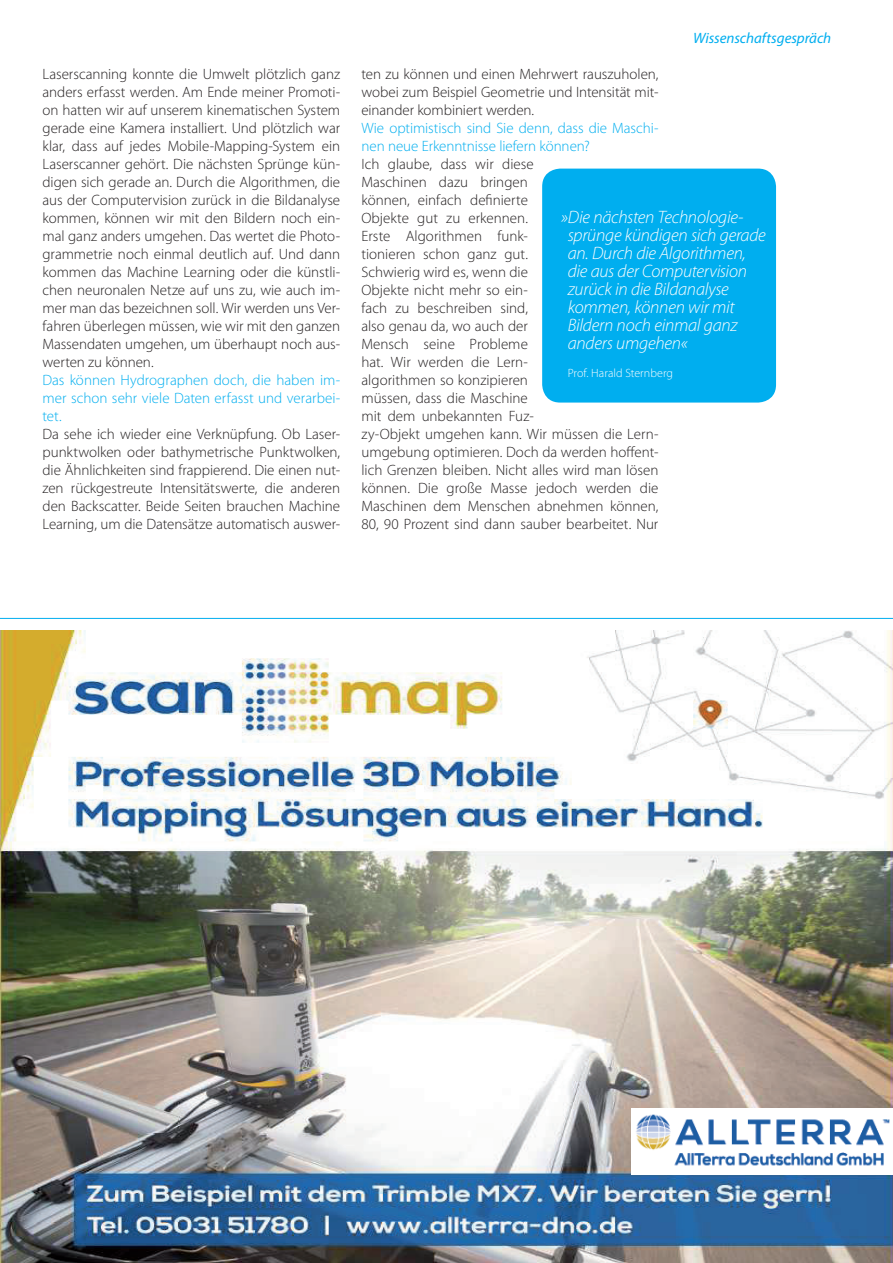
<style>
.page{position:relative;width:893px;height:1263px;background:#fff}
.page>*{position:absolute;margin:0;border:0;box-sizing:border-box;transform-origin:0 0}
.t1{font:italic 300 18px/18px "Myriad Pro";letter-spacing:-.015em;color:#fff}
.t2{font:300 15px/18px "Myriad Pro";color:#231f20;text-align:justify}
.t3{font:300 15px/18px "Myriad Pro";color:#00aeef;text-align:justify}
.t4{font:italic 15px "Myriad Pro";letter-spacing:-.005em;color:#00aeef}
.t5{font:300 12px "Myriad Pro";letter-spacing:.005em;color:#fff}
</style>
<div class="page">
<img style="left:0;top:630px;width:893px;height:633px">
<img style="left:631px;top:1108px;width:262px;height:66px">
<hr style="left:0;top:618px;width:893px;height:1px;background:#00aeef">
<div style="left:542px;top:169px;width:234px;height:234px;background:#00aeef;border-radius:18px"></div>
<p class="t2" style="left:43px;top:64px;width:299px">Laserscanning konnte die Umwelt plötzlich ganz anders erfasst werden. Am Ende meiner Promoti&shy;on hatten wir auf unserem kinematischen System gerade eine Kamera installiert. Und plötzlich war klar, dass auf jedes Mobile-Mapping-System ein Laserscanner gehört. Die nächsten Sprünge kün&shy;digen sich gerade an. Durch die Algorithmen, die aus der Computervision zurück in die Bildanalyse kommen, können wir mit den Bildern noch ein&shy;mal ganz anders umgehen. Das wertet die Photo&shy;grammetrie noch einmal deutlich auf. Und dann kommen das Machine Learning oder die künstli&shy;chen neuronalen Netze auf uns zu, wie auch im&shy;mer man das bezeichnen soll. Wir werden uns Ver&shy;fahren überlegen müssen, wie wir mit den ganzen Massendaten umgehen, um überhaupt noch aus&shy;werten zu können.</p>
<p class="t3" style="left:43px;top:370px;width:299px">Das können Hydrographen doch, die haben im&shy;mer schon sehr viele Daten erfasst und verarbei&shy;tet.</p>
<p class="t2" style="left:43px;top:424px;width:299px">Da sehe ich wieder eine Verknüpfung. Ob Laser&shy;punktwolken oder bathymetrische Punktwolken, die Ähnlichkeiten sind frappierend. Die einen nut&shy;zen rückgestreute Intensitätswerte, die anderen den Backscatter. Beide Seiten brauchen Machine Learning, um die Datensätze automatisch auswer-</p>
<p class="t4" style="left:693px;top:28px;width:140px">Wissenschaftsgespräch</p>
<p class="t2" style="left:361px;top:64px;width:299px">ten zu können und einen Mehrwert rauszuholen, wobei zum Beispiel Geometrie und Intensität mit&shy;einander kombiniert werden.</p>
<p class="t3" style="left:361px;top:118px;width:299px">Wie optimistisch sind Sie denn, dass die Maschi&shy;nen neue Erkenntnisse liefern können?</p>
<p class="t2" style="left:361px;top:154px;width:299px;text-align:left">Ich glaube, dass wir diese<br>Maschinen dazu bringen<br>können, einfach definierte<br>Objekte gut zu erkennen.<br>Erste Algorithmen funk-<br>tionieren schon ganz gut.<br>Schwierig wird es, wenn die<br>Objekte nicht mehr so ein-<br>fach zu beschreiben sind,<br>also genau da, wo auch der<br>Mensch seine Probleme<br>hat. Wir werden die Lern-<br>algorithmen so konzipieren<br>müssen, dass die Maschine<br>mit dem unbekannten Fuz-<br>zy-Objekt umgehen kann. Wir müssen die Lern&shy;umgebung optimieren. Doch da werden hoffent&shy;lich Grenzen bleiben. Nicht alles wird man lösen können. Die große Masse jedoch werden die<br>Maschinen dem Menschen abnehmen können,<br>80, 90 Prozent sind dann sauber bearbeitet. Nur</p>
<p class="t1" style="left:568px;top:207px;width:200px;text-indent:-6px">»Die nächsten Technologie&shy;sprünge kündigen sich gerade an. Durch die Algorithmen, die aus der Computervision zurück in die Bildanalyse kommen, können wir mit<br>Bildern noch einmal ganz anders umgehen«</p>
<p class="t5" style="left:568px;top:366px;width:107px">Prof. Harald Sternberg</p>
</div>
